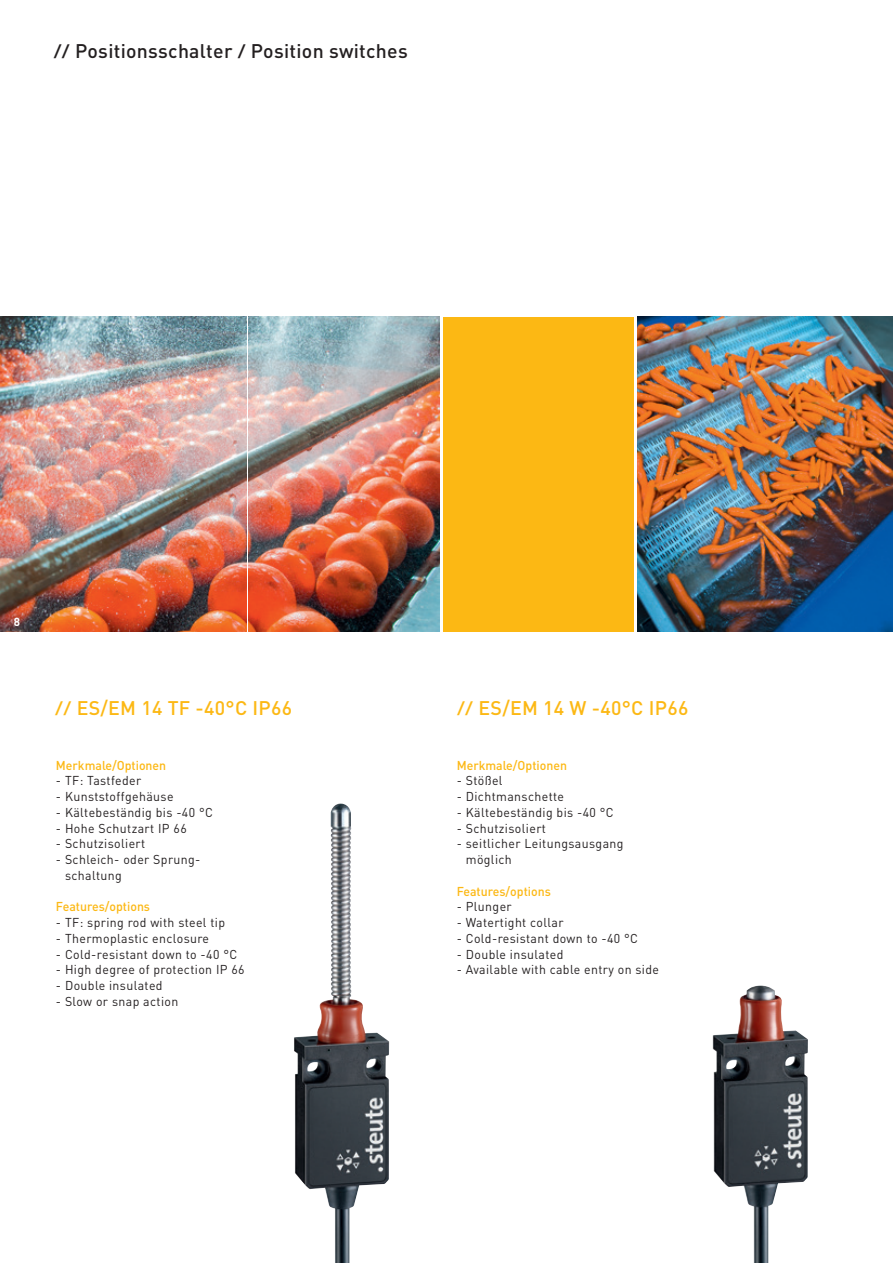
<style>
.page{position:relative;width:893px;height:1263px;background:#fff}
.page>*{position:absolute;margin:0;border:0;box-sizing:border-box;transform-origin:0 0}
.t1{font:500 19.5px "DIN";letter-spacing:.015em;color:#fcb814}
.t2{font:500 19.5px "DIN";color:#231f20}
.t3{font:12.75px/15.8px "DIN";letter-spacing:.03em;color:#231f20}
.t4{font:500 12.75px "DIN";color:#fcb814}
.t5{font:700 11.7px "DIN";color:#fff}
.s1{font-size:16.2px}
</style>
<div class="page">
<img style="left:248px;top:317px;width:191px;height:314px">
<img style="left:637px;top:317px;width:256px;height:314px">
<div style="left:443px;top:317px;width:191px;height:314px;background:#fcb814"></div>
<img style="left:713px;top:985px;width:95px;height:278px">
<img style="left:294px;top:803px;width:95px;height:460px">
<img style="left:0;top:317px;width:246px;height:314px">
<h1 class="t2" style="left:54px;top:38px;width:355px"><span class="s1">//</span> Positionsschalter <span class="s1">/</span> Position switches</h1>
<p class="t5" style="left:14px;top:614px;width:8px">8</p>
<h1 class="t1" style="left:55px;top:696px;width:238px"><span class="s1">//</span> ES/EM 14 TF -40°C IP66</h1>
<h1 class="t1" style="left:457px;top:696px;width:233px"><span class="s1">//</span> ES/EM 14 W -40°C IP66</h1>
<p class="t4" style="left:56px;top:757px;width:112px">Merkmale/Optionen</p>
<p class="t3" style="left:56px;top:772px;width:87px">- TF: Tastfeder</p>
<p class="t3" style="left:56px;top:788px;width:119px">- Kunststoffgehäuse</p>
<p class="t3" style="left:56px;top:804px;width:159px">- Kältebeständig bis -40 °C</p>
<p class="t3" style="left:56px;top:820px;width:132px">- Hohe Schutzart IP 66</p>
<p class="t3" style="left:56px;top:835px;width:91px">- Schutzisoliert</p>
<p class="t3" style="left:65px;top:851px;width:137px;text-indent:-9px">- Schleich- oder Sprung&shy;schaltung</p>
<p class="t4" style="left:56px;top:898px;width:96px">Features/options</p>
<p class="t3" style="left:56px;top:914px;width:171px">- TF: spring rod with steel tip</p>
<p class="t3" style="left:56px;top:930px;width:155px">- Thermoplastic enclosure</p>
<p class="t3" style="left:56px;top:946px;width:183px">- Cold-resistant down to -40 °C</p>
<p class="t3" style="left:56px;top:961px;width:190px">- High degree of protection IP 66</p>
<p class="t3" style="left:56px;top:977px;width:108px">- Double insulated</p>
<p class="t3" style="left:56px;top:993px;width:124px">- Slow or snap action</p>
<p class="t4" style="left:457px;top:757px;width:112px">Merkmale/Optionen</p>
<p class="t3" style="left:457px;top:772px;width:47px">- Stößel</p>
<p class="t3" style="left:457px;top:788px;width:109px">- Dichtmanschette</p>
<p class="t3" style="left:457px;top:804px;width:159px">- Kältebeständig bis -40 °C</p>
<p class="t3" style="left:457px;top:820px;width:91px">- Schutzisoliert</p>
<p class="t3" style="left:466px;top:835px;width:159px;text-indent:-9px">- seitlicher Leitungsausgang möglich</p>
<p class="t4" style="left:457px;top:883px;width:96px">Features/options</p>
<p class="t3" style="left:457px;top:898px;width:57px">- Plunger</p>
<p class="t3" style="left:457px;top:914px;width:108px">- Watertight collar</p>
<p class="t3" style="left:457px;top:930px;width:183px">- Cold-resistant down to -40 °C</p>
<p class="t3" style="left:457px;top:946px;width:108px">- Double insulated</p>
<p class="t3" style="left:457px;top:961px;width:204px">- Available with cable entry on side</p>
</div>
